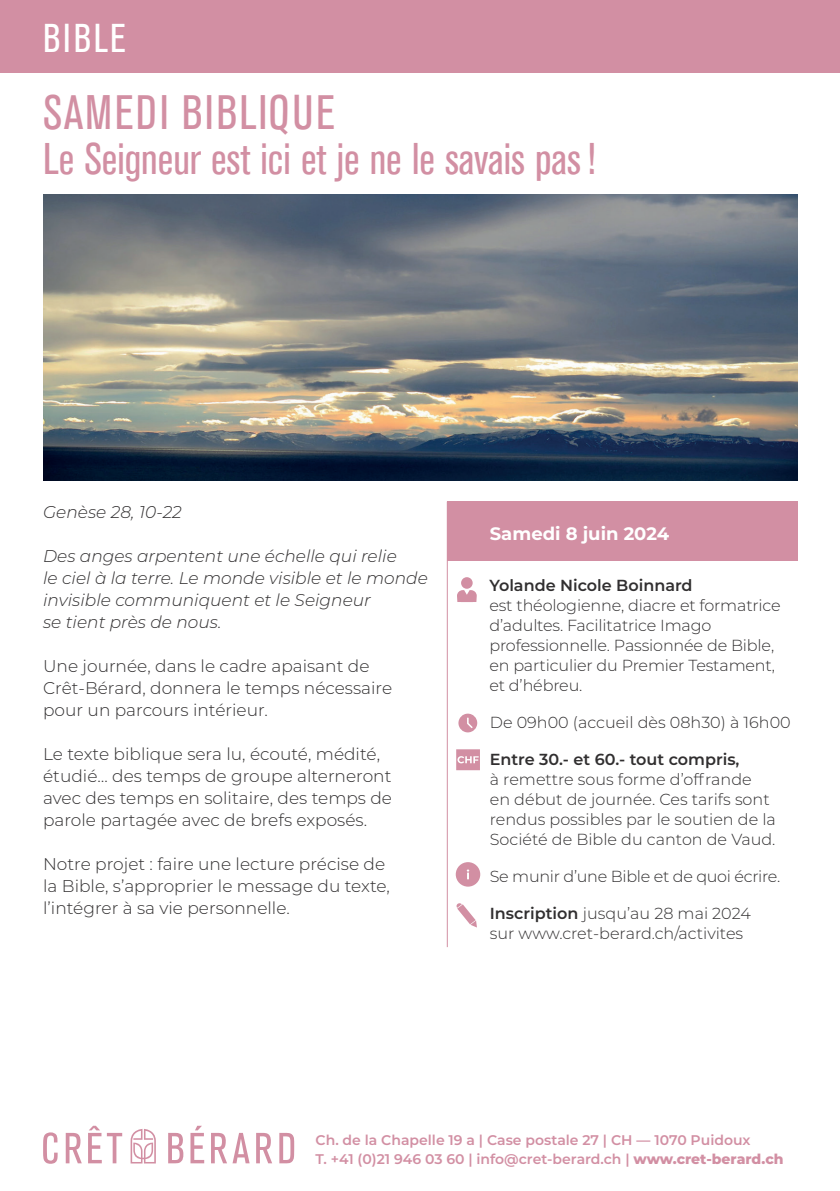
<style>
.page{position:relative;width:840px;height:1191px;background:#fff}
.page>*{position:absolute;margin:0;border:0;box-sizing:border-box;transform-origin:0 0}
.TITRE_ROSE{font:48px "Akzidenz Grot Con BQ";letter-spacing:.04em;color:#d28fa3}
.TITRE_ROSE-2{font:44px "Akzidenz Grot Con BQ";color:#d28fa3}
.TITRE_THEME{font:40px "Akzidenz Grot Con BQ";letter-spacing:.06em;color:#fff}
.DATES_BLANC{font:700 18px "Montserrat";color:#fff}
.t1{font:300 17px/22px "Montserrat";color:#312f30}
.t2{font:italic 300 17px/22px "Montserrat";color:#312f30}
.t3{font:300 16px/20px "Montserrat";letter-spacing:-.01em;color:#312f30}
.t4{font:600 16px "Montserrat";color:#312f30}
.t5{font:600 14px/19px "Montserrat";color:#d28fa3}
.s1{font-weight:600}
.s2{font-weight:800}
</style>
<div class="page">
<div style="left:0;top:0;width:839px;height:72px;background:#d28fa3"></div>
<svg style="left:130px;top:1129px;width:26px;height:34px"></svg>
<svg style="left:43px;top:1132px;width:15px;height:31px"></svg>
<svg style="left:66px;top:1132px;width:16px;height:31px"></svg>
<svg style="left:88px;top:1125px;width:34px;height:38px"></svg>
<svg style="left:168px;top:1132px;width:15px;height:31px"></svg>
<svg style="left:190px;top:1125px;width:14px;height:38px"></svg>
<svg style="left:211px;top:1132px;width:38px;height:31px"></svg>
<svg style="left:256px;top:1132px;width:16px;height:31px"></svg>
<svg style="left:279px;top:1132px;width:15px;height:31px"></svg>
<div style="left:447px;top:501px;width:350px;height:60px;background:#d28fa3"></div>
<hr style="left:446px;top:501px;width:1px;height:446px;background:#d28fa3">
<svg style="left:457px;top:590px;width:19px;height:12px"></svg>
<div style="left:461px;top:577px;width:11px;height:12px;background:#d28fa3;border-radius:50%"></div>
<img style="left:43px;top:195px;width:754px;height:286px">
<svg style="left:458px;top:713px;width:19px;height:19px"></svg>
<svg style="left:456px;top:903px;width:20px;height:24px"></svg>
<svg style="left:456px;top:749px;width:23px;height:21px"></svg>
<svg style="left:455px;top:862px;width:25px;height:24px"></svg>
<p class="TITRE_THEME" style="left:43px;top:16px;width:84px">BIBLE</p>
<p class="TITRE_ROSE" style="left:43px;top:86px;width:293px">SAMEDI BIBLIQUE</p>
<p class="TITRE_ROSE-2" style="left:43px;top:133px;width:553px">Le Seigneur est ici et je ne le savais pas!</p>
<p class="t2" style="left:43px;top:500px;width:140px">Genèse 28, 10-22</p>
<p class="t2" style="left:43px;top:544px;width:386px">Des anges arpentent une échelle qui relie<br>le ciel à la terre. Le monde visible et le monde invisible communiquent et le Seigneur<br>se tient près de nous.</p>
<p class="t1" style="left:43px;top:654px;width:327px">Une journée, dans le cadre apaisant de</p>
<p class="t1" style="left:43px;top:676px;width:350px">Crêt-Bérard, donnera le temps nécessaire pour un parcours intérieur.</p>
<p class="t1" style="left:43px;top:742px;width:350px">Le texte biblique sera lu, écouté, médité, étudié… des temps de groupe alterneront avec des temps en solitaire, des temps de parole partagée avec de brefs exposés.</p>
<p class="t1" style="left:43px;top:852px;width:348px">Notre projet : faire une lecture précise de la Bible, s’approprier le message du texte, l’intégrer à sa vie personnelle.</p>
<p class="DATES_BLANC" style="left:489px;top:521px;width:181px">Samedi 8 juin 2024</p>
<p class="t4" style="left:489px;top:574px;width:205px">Yolande Nicole Boinnard</p>
<p class="t3" style="left:489px;top:595px;width:293px">est théologienne, diacre et formatrice d’adultes. Facilitatrice Imago professionnelle. Passionnée de Bible, en particulier du Premier Testament,</p>
<p class="t3" style="left:489px;top:675px;width:94px">et d’hébreu.</p>
<p class="t3" style="left:489px;top:711px;width:302px">De 09h00 (accueil dès 08h30) à 16h00</p>
<p class="t4" style="left:489px;top:748px;width:251px">Entre 30.- et 60.- tout compris,</p>
<p class="t3" style="left:489px;top:769px;width:287px">à remettre sous forme d’offrande en début de journée. Ces tarifs sont rendus possibles par le soutien de la Société de Bible du canton de Vaud.</p>
<p class="t3" style="left:489px;top:865px;width:292px">Se munir d’une Bible et de quoi écrire.</p>
<p class="t3" style="left:489px;top:903px;width:262px"><span class="s1">Inscription</span> jusqu’au 28 mai 2024</p>
<p class="t3" style="left:489px;top:923px;width:255px">sur www.cret-berard.ch/activites</p>
<p class="t5" style="left:315px;top:1129px;width:469px">Ch. de la Chapelle 19 a | Case postale 27 | CH — 1070 Puidoux<br>T. +41 (0)21 946 03 60 | info@cret-berard.ch | <span class="s2">www.cret-berard.ch</span></p>
</div>
